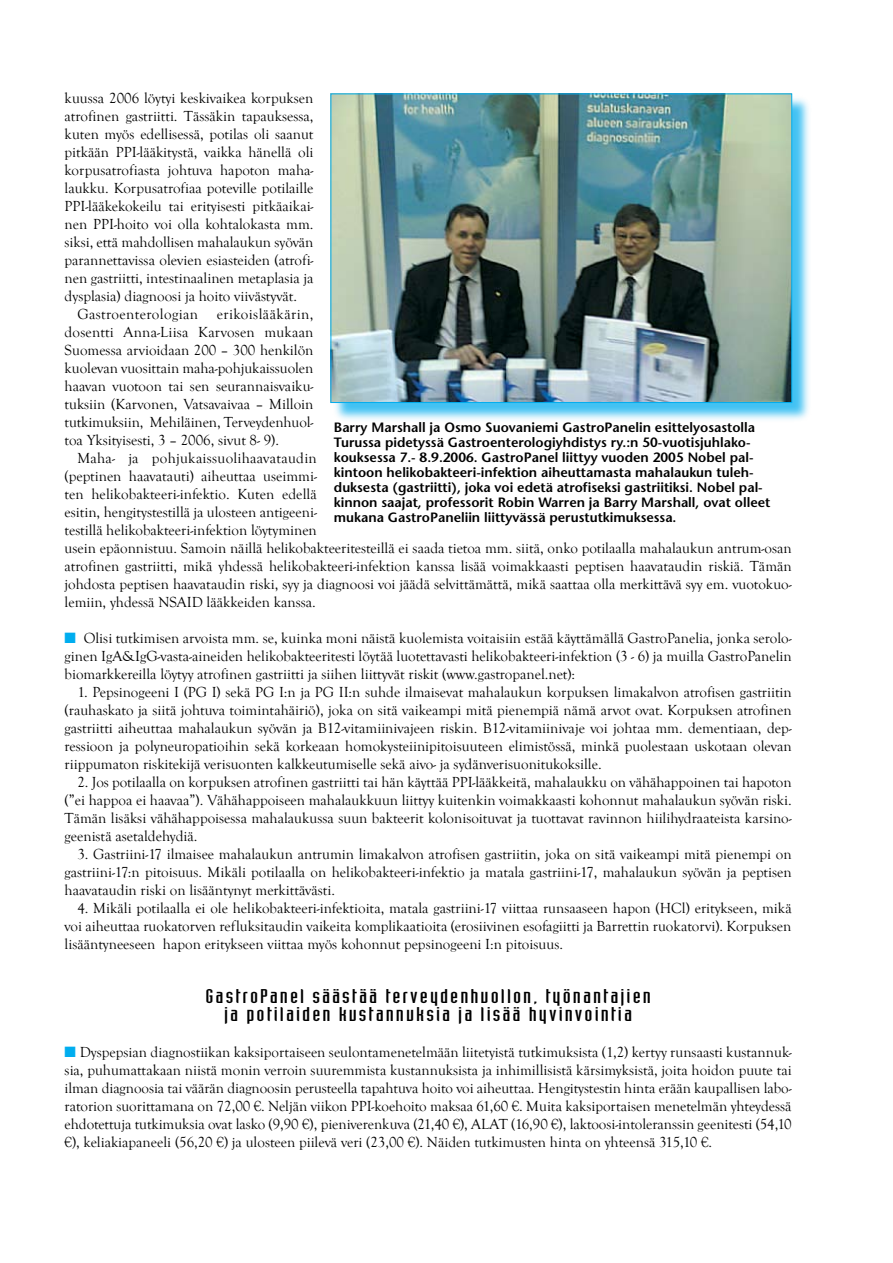
<style>
.page{position:relative;width:893px;height:1263px;background:#fff}
.page>*{position:absolute;margin:0;border:0;box-sizing:border-box;transform-origin:0 0}
.t1{font:19.5px/18px "Industria Solid";letter-spacing:.075em;color:#000;text-align:center;scale:1.4 1}
.t2{font:15px/18px "Goudy Old Style T";color:#000;text-align:justify}
.t3{font:600 13.5px/15px "Stone Sans";color:#000}
.s1{color:#00adef}
</style>
<div class="page">
<div style="left:332px;top:95px;width:480px;height:328px;background:#00adef;opacity:.75"></div>
<img style="left:333px;top:96px;width:457px;height:305px">
<div style="left:331px;top:94px;width:461px;height:309px;border:1px solid #00adef"></div>
<p class="t2" style="left:65px;top:89px;width:250px">kuussa 2006 löytyi keskivaikea korpuksen atrofinen gastriitti. Tässäkin tapauksessa, kuten myös edellisessä, potilas oli saanut pitkään PPI-lääkitystä, vaikka hänellä oli korpusatrofiasta johtuva hapoton maha&shy;laukku. Korpusatrofiaa poteville potilaille PPI-lääkekokeilu tai erityisesti pitkäaikai&shy;nen PPI-hoito voi olla kohtalokasta mm. siksi, että mahdollisen mahalaukun syövän parannettavissa olevien esiasteiden (atrofi&shy;nen gastriitti, intestinaalinen metaplasia ja dysplasia) diagnoosi ja hoito viivästyvät.</p>
<p class="t2" style="left:65px;top:305px;width:250px;text-indent:13px">Gastroenterologian erikoislääkärin, dosentti Anna-Liisa Karvosen mukaan Suomessa arvioidaan 200 – 300 henkilön kuolevan vuosittain maha-pohjukaissuolen haavan vuotoon tai sen seurannaisvaiku&shy;tuksiin (Karvonen, Vatsavaivaa – Milloin tutkimuksiin, Mehiläinen, Terveydenhuol&shy;toa Yksityisesti, 3 – 2006, sivut 8- 9).</p>
<p class="t2" style="left:65px;top:449px;width:729px;text-align:left;text-indent:13px">Maha- ja pohjukaissuolihaavataudin<br>(peptinen haavatauti) aiheuttaa useimmi-<br>ten helikobakteeri-infektio. Kuten edellä<br>esitin, hengitystestillä ja ulosteen antigeeni-<br>testillä helikobakteeri-infektion löytyminen<br>usein epäonnistuu. Samoin näillä helikobakteeritesteillä ei saada tietoa mm. siitä, onko potilaalla mahalaukun antrum-osan atrofinen gastriitti, mikä yhdessä helikobakteeri-infektion kanssa lisää voimakkaasti peptisen haavataudin riskiä. Tämän johdosta peptisen haavataudin riski, syy ja diagnoosi voi jäädä selvittämättä, mikä saattaa olla merkittävä syy em. vuotokuo&shy;lemiin, yhdessä NSAID lääkkeiden kanssa.</p>
<p class="t2" style="left:65px;top:629px;width:729px"><span class="s1">■</span> Olisi tutkimisen arvoista mm. se, kuinka moni näistä kuolemista voitaisiin estää käyttämällä GastroPanelia, jonka serolo&shy;ginen IgA&amp;IgG-vasta-aineiden helikobakteeritesti löytää luotettavasti helikobakteeri-infektion (3 - 6) ja muilla GastroPanelin biomarkkereilla löytyy atrofinen gastriitti ja siihen liittyvät riskit (www.gastropanel.net):</p>
<p class="t2" style="left:65px;top:683px;width:729px;text-indent:13px">1. Pepsinogeeni I (PG I) sekä PG I:n ja PG II:n suhde ilmaisevat mahalaukun korpuksen limakalvon atrofisen gastriitin (rauhaskato ja siitä johtuva toimintahäiriö), joka on sitä vaikeampi mitä pienempiä nämä arvot ovat. Korpuksen atrofinen gastriitti aiheuttaa mahalaukun syövän ja B12-vitamiinivajeen riskin. B12-vitamiinivaje voi johtaa mm. dementiaan, dep&shy;ressioon ja polyneuropatioihin sekä korkeaan homokysteiinipitoisuuteen elimistössä, minkä puolestaan uskotaan olevan riippumaton riskitekijä verisuonten kalkkeutumiselle sekä aivo- ja sydänverisuonitukoksille.</p>
<p class="t2" style="left:65px;top:773px;width:729px;text-indent:13px">2. Jos potilaalla on korpuksen atrofinen gastriitti tai hän käyttää PPI-lääkkeitä, mahalaukku on vähähappoinen tai hapoton (”ei happoa ei haavaa”). Vähähappoiseen mahalaukkuun liittyy kuitenkin voimakkaasti kohonnut mahalaukun syövän riski.<br>Tämän lisäksi vähähappoisessa mahalaukussa suun bakteerit kolonisoituvat ja tuottavat ravinnon hiilihydraateista karsino&shy;geenistä asetaldehydiä.</p>
<p class="t2" style="left:65px;top:845px;width:729px;text-indent:13px">3. Gastriini-17 ilmaisee mahalaukun antrumin limakalvon atrofisen gastriitin, joka on sitä vaikeampi mitä pienempi on gastriini-17:n pitoisuus. Mikäli potilaalla on helikobakteeri-infektio ja matala gastriini-17, mahalaukun syövän ja peptisen haavataudin riski on lisääntynyt merkittävästi.</p>
<p class="t2" style="left:65px;top:899px;width:729px;text-indent:13px">4. Mikäli potilaalla ei ole helikobakteeri-infektioita, matala gastriini-17 viittaa runsaaseen hapon (HCl) eritykseen, mikä voi aiheuttaa ruokatorven refluksitaudin vaikeita komplikaatioita (erosiivinen esofagiitti ja Barrettin ruokatorvi). Korpuksen lisääntyneeseen hapon eritykseen viittaa myös kohonnut pepsinogeeni I:n pitoisuus.</p>
<h1 class="t1" style="left:205px;top:987px;width:320px">GastroPanel säästää terveydenhuollon, työnantajien ja potilaiden kustannuksia ja lisää hyvinvointia</h1>
<p class="t2" style="left:65px;top:1043px;width:729px"><span class="s1">■</span> Dyspepsian diagnostiikan kaksiportaiseen seulontamenetelmään liitetyistä tutkimuksista (1,2) kertyy runsaasti kustannuk&shy;sia, puhumattakaan niistä monin verroin suuremmista kustannuksista ja inhimillisistä kärsimyksistä, joita hoidon puute tai ilman diagnoosia tai väärän diagnoosin perusteella tapahtuva hoito voi aiheuttaa. Hengitystestin hinta erään kaupallisen labo&shy;ratorion suorittamana on 72,00 €. Neljän viikon PPI-koehoito maksaa 61,60 €. Muita kaksiportaisen menetelmän yhteydessä ehdotettuja tutkimuksia ovat lasko (9,90 €), pieniverenkuva (21,40 €), ALAT (16,90 €), laktoosi-intoleranssin geenitesti (54,10 €), keliakiapaneeli (56,20 €) ja ulosteen piilevä veri (23,00 €). Näiden tutkimusten hinta on yhteensä 315,10 €.</p>
<p class="t3" style="left:334px;top:420px;width:438px">Barry Marshall ja Osmo Suovaniemi GastroPanelin esittelyosastolla Turussa pidetyssä Gastroenterologiyhdistys ry.:n 50-vuotisjuhlako&shy;kouksessa 7.- 8.9.2006. GastroPanel liittyy vuoden 2005 Nobel pal&shy;kintoon helikobakteeri-infektion aiheuttamasta mahalaukun tuleh&shy;duksesta (gastriitti), joka voi edetä atrofiseksi gastriitiksi. Nobel pal&shy;kinnon saajat, professorit Robin Warren ja Barry Marshall, ovat olleet mukana GastroPaneliin liittyvässä perustutkimuksessa.</p>
</div>
